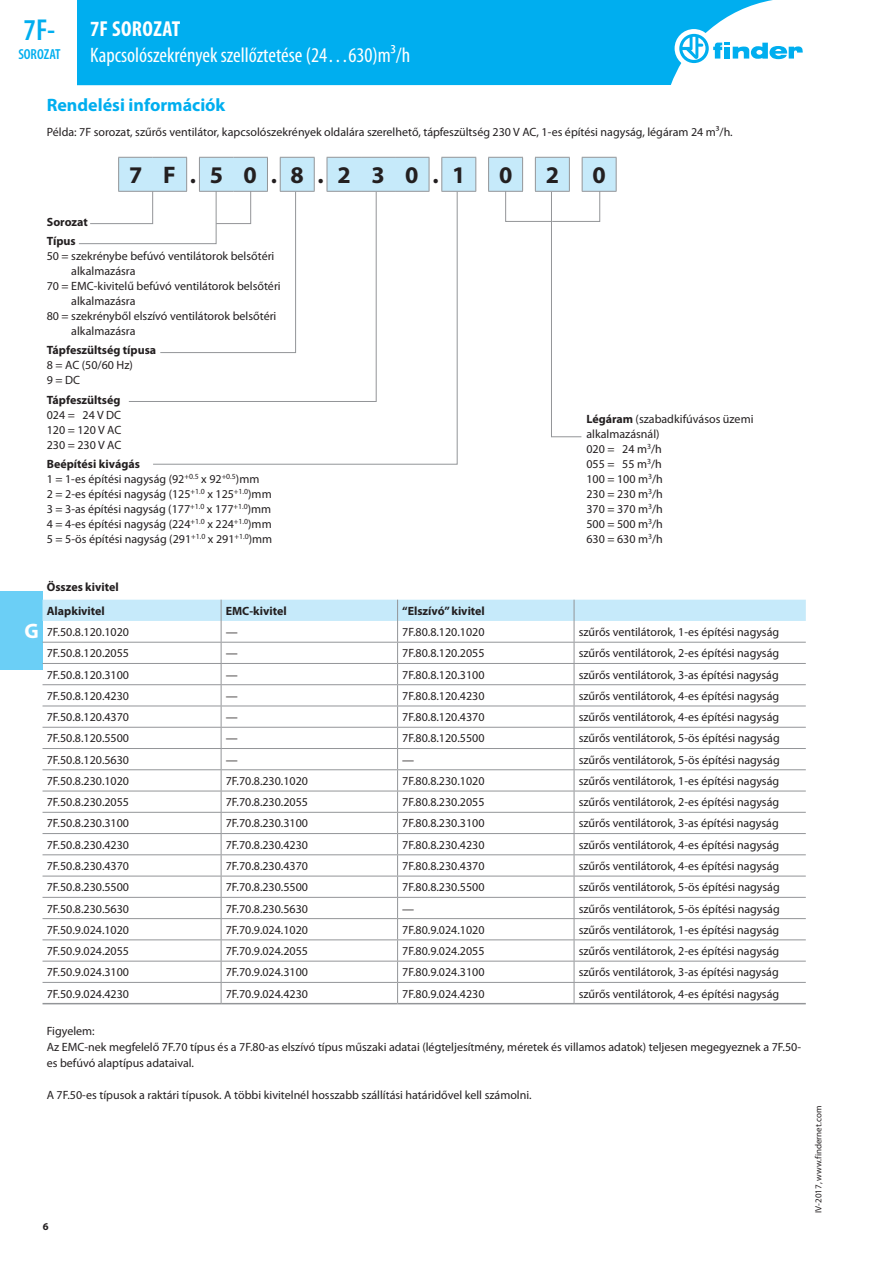
<style>
.page{position:relative;width:893px;height:1263px;background:#fff}
.page>*{position:absolute;margin:0;border:0;box-sizing:border-box;transform-origin:0 0}
.t1{font:600 condensed 30.3px "Myriad Pro";color:#00aeef}
.t2{font:700 24px "Myriad Pro";color:#231f20}
.t3{font:700 condensed 21.75px "Myriad Pro";letter-spacing:.02em;color:#fff}
.t4{font:condensed 21px "Myriad Pro";color:#fff}
.t5{font:700 21px "Myriad Pro";color:#fff}
.t6{font:700 18px "Myriad Pro";color:#00aeef}
.t7{font:600 condensed 14.55px "Myriad Pro";color:#00aeef}
.t8{font:12px/15px "Myriad Pro";color:#231f20}
.t9{font:700 12px/19.2px "Myriad Pro";color:#231f20}
.t10{font:700 10.5px "Myriad Pro";color:#231f20}
.t11{font:9px "Myriad Pro";color:#231f20}
.s1{font-weight:700}
</style>
<div class="page">
<div style="left:0;top:591px;width:43px;height:79px;background:#6bcff6"></div>
<div style="left:77px;top:0;width:696px;height:85px;background:#00aeef"></div>
<div style="left:675px;top:29px;width:38px;height:39px;background:#fff;border-radius:50%"></div>
<svg style="left:679px;top:34px;width:124px;height:29px"></svg>
<hr style="left:616px;top:158px;width:1px;height:33px;background:#939598">
<svg style="left:43px;top:600px;width:763px;height:403px"></svg>
<hr style="left:43px;top:1003px;width:178px;height:1px;background:#939598">
<hr style="left:221px;top:1003px;width:177px;height:1px;background:#939598">
<hr style="left:398px;top:1003px;width:176px;height:1px;background:#939598">
<hr style="left:574px;top:1003px;width:232px;height:1px;background:#939598">
<svg style="left:153px;top:437px;width:305px;height:28px"></svg>
<svg style="left:78px;top:157px;width:538px;height:280px"></svg>
<h1 class="t1" style="left:24px;top:13px;width:33px">7F-</h1>
<p class="t7" style="left:18px;top:47px;width:44px">SOROZAT</p>
<h3 class="t6" style="left:47px;top:93px;width:180px">Rendelési információk</h3>
<p class="t8" style="left:47px;top:124px;width:687px">Példa: 7F sorozat, szűrős ventilátor, kapcsolószekrények oldalára szerelhető, tápfeszültség 230 V AC, 1-es építési nagyság, légáram 24 m³/h.</p>
<h2 class="t2" style="left:129px;top:160px;width:338px">7 F.5 0.8.2 3 0.1</h2>
<h2 class="t2" style="left:499px;top:160px;width:15px">0</h2>
<h2 class="t2" style="left:546px;top:160px;width:15px">2</h2>
<h2 class="t2" style="left:593px;top:160px;width:15px">0</h2>
<p class="t9" style="left:47px;top:212px;width:43px">Sorozat<br>Típus</p>
<p class="t8" style="left:47px;top:248px;width:229px">50 = szekrénybe befúvó ventilátorok belsőtéri</p>
<p class="t8" style="left:71px;top:263px;width:66px">alkalmazásra</p>
<p class="t8" style="left:47px;top:278px;width:235px">70 = EMC-kivitelű befúvó ventilátorok belsőtéri</p>
<p class="t8" style="left:71px;top:293px;width:66px">alkalmazásra</p>
<p class="t8" style="left:47px;top:308px;width:231px">80 = szekrényből elszívó ventilátorok belsőtéri</p>
<p class="t8" style="left:71px;top:323px;width:66px">alkalmazásra</p>
<p class="t9" style="left:47px;top:340px;width:111px">Tápfeszültség típusa</p>
<p class="t8" style="left:47px;top:358px;width:88px">8 = AC (50/60 Hz)<br>9 = DC</p>
<p class="t9" style="left:47px;top:389px;width:75px">Tápfeszültség</p>
<p class="t8" style="left:47px;top:407px;width:76px;text-align:justify">024 = 24 V DC 120 = 120 V AC 230 = 230 V AC</p>
<p class="t8" style="left:47px;top:456px;width:227px"><span class="s1">Beépítési kivágás<br></span>1 = 1-es építési nagyság (92<sup>+0.5</sup> x 92<sup>+0.5</sup>)mm<br>2 = 2-es építési nagyság (125<sup>+1.0</sup> x 125<sup>+1.0</sup>)mm 3 = 3-as építési nagyság (177<sup>+1.0</sup> x 177<sup>+1.0</sup>)mm 4 = 4-es építési nagyság (224<sup>+1.0</sup> x 224<sup>+1.0</sup>)mm 5 = 5-ös építési nagyság (291<sup>+1.0</sup> x 291<sup>+1.0</sup>)mm</p>
<h3 class="t3" style="left:90px;top:16px;width:92px">7F SOROZAT</h3>
<h3 class="t4" style="left:90px;top:42px;width:322px">Kapcsolószekrények szellőztetése (24…630)m³/h</h3>
<p class="t8" style="left:586px;top:411px;width:169px"><span class="s1">Légáram</span> (szabadkifúvásos üzemi alkalmazásnál)<br>020 = 24 m<sup>3</sup>/h<br>055 = 55 m<sup>3</sup>/h<br>100 = 100 m<sup>3</sup>/h<br>230 = 230 m<sup>3</sup>/h<br>370 = 370 m<sup>3</sup>/h<br>500 = 500 m<sup>3</sup>/h<br>630 = 630 m<sup>3</sup>/h</p>
<h3 class="t5" style="left:24px;top:618px;width:16px">G</h3>
<p class="t9" style="left:47px;top:575px;width:74px;line-height:23.7px">Összes kivitel<br>Alapkivitel</p>
<p class="t9" style="left:226px;top:601px;width:63px">EMC-kivitel</p>
<p class="t9" style="left:402px;top:601px;width:84px">“Elszívó” kivitel</p>
<p class="t8" style="left:47px;top:624px;width:84px">7F.50.8.120.1020</p>
<p class="t8" style="left:226px;top:624px;width:13px">—</p>
<p class="t8" style="left:402px;top:624px;width:84px">7F.80.8.120.1020</p>
<p class="t8" style="left:579px;top:624px;width:202px">szűrős ventilátorok, 1-es építési nagyság</p>
<p class="t8" style="left:47px;top:646px;width:84px">7F.50.8.120.2055</p>
<p class="t8" style="left:226px;top:646px;width:13px">—</p>
<p class="t8" style="left:402px;top:646px;width:84px">7F.80.8.120.2055</p>
<p class="t8" style="left:579px;top:646px;width:202px">szűrős ventilátorok, 2-es építési nagyság</p>
<p class="t8" style="left:47px;top:667px;width:84px">7F.50.8.120.3100</p>
<p class="t8" style="left:226px;top:667px;width:13px">—</p>
<p class="t8" style="left:402px;top:667px;width:84px">7F.80.8.120.3100</p>
<p class="t8" style="left:579px;top:667px;width:202px">szűrős ventilátorok, 3-as építési nagyság</p>
<p class="t8" style="left:47px;top:688px;width:84px">7F.50.8.120.4230</p>
<p class="t8" style="left:226px;top:688px;width:13px">—</p>
<p class="t8" style="left:402px;top:688px;width:84px">7F.80.8.120.4230</p>
<p class="t8" style="left:579px;top:688px;width:202px">szűrős ventilátorok, 4-es építési nagyság</p>
<p class="t8" style="left:47px;top:709px;width:84px">7F.50.8.120.4370</p>
<p class="t8" style="left:226px;top:709px;width:13px">—</p>
<p class="t8" style="left:402px;top:709px;width:84px">7F.80.8.120.4370</p>
<p class="t8" style="left:579px;top:709px;width:202px">szűrős ventilátorok, 4-es építési nagyság</p>
<p class="t8" style="left:47px;top:731px;width:84px">7F.50.8.120.5500</p>
<p class="t8" style="left:226px;top:731px;width:13px">—</p>
<p class="t8" style="left:402px;top:731px;width:84px">7F.80.8.120.5500</p>
<p class="t8" style="left:579px;top:731px;width:203px">szűrős ventilátorok, 5-ös építési nagyság</p>
<p class="t8" style="left:47px;top:752px;width:84px">7F.50.8.120.5630</p>
<p class="t8" style="left:226px;top:752px;width:13px">—</p>
<p class="t8" style="left:402px;top:752px;width:13px">—</p>
<p class="t8" style="left:579px;top:752px;width:203px">szűrős ventilátorok, 5-ös építési nagyság</p>
<p class="t8" style="left:47px;top:773px;width:84px">7F.50.8.230.1020</p>
<p class="t8" style="left:226px;top:773px;width:84px">7F.70.8.230.1020</p>
<p class="t8" style="left:402px;top:773px;width:84px">7F.80.8.230.1020</p>
<p class="t8" style="left:579px;top:773px;width:202px">szűrős ventilátorok, 1-es építési nagyság</p>
<p class="t8" style="left:47px;top:794px;width:84px">7F.50.8.230.2055</p>
<p class="t8" style="left:226px;top:794px;width:84px">7F.70.8.230.2055</p>
<p class="t8" style="left:402px;top:794px;width:84px">7F.80.8.230.2055</p>
<p class="t8" style="left:579px;top:794px;width:202px">szűrős ventilátorok, 2-es építési nagyság</p>
<p class="t8" style="left:47px;top:816px;width:84px">7F.50.8.230.3100</p>
<p class="t8" style="left:226px;top:816px;width:84px">7F.70.8.230.3100</p>
<p class="t8" style="left:402px;top:816px;width:84px">7F.80.8.230.3100</p>
<p class="t8" style="left:579px;top:816px;width:202px">szűrős ventilátorok, 3-as építési nagyság</p>
<p class="t8" style="left:47px;top:837px;width:84px">7F.50.8.230.4230</p>
<p class="t8" style="left:226px;top:837px;width:84px">7F.70.8.230.4230</p>
<p class="t8" style="left:402px;top:837px;width:84px">7F.80.8.230.4230</p>
<p class="t8" style="left:579px;top:837px;width:202px">szűrős ventilátorok, 4-es építési nagyság</p>
<p class="t8" style="left:47px;top:858px;width:84px">7F.50.8.230.4370</p>
<p class="t8" style="left:226px;top:858px;width:84px">7F.70.8.230.4370</p>
<p class="t8" style="left:402px;top:858px;width:84px">7F.80.8.230.4370</p>
<p class="t8" style="left:579px;top:858px;width:202px">szűrős ventilátorok, 4-es építési nagyság</p>
<p class="t8" style="left:47px;top:879px;width:84px">7F.50.8.230.5500</p>
<p class="t8" style="left:226px;top:879px;width:84px">7F.70.8.230.5500</p>
<p class="t8" style="left:402px;top:879px;width:84px">7F.80.8.230.5500</p>
<p class="t8" style="left:579px;top:879px;width:203px">szűrős ventilátorok, 5-ös építési nagyság</p>
<p class="t8" style="left:47px;top:901px;width:84px">7F.50.8.230.5630</p>
<p class="t8" style="left:226px;top:901px;width:84px">7F.70.8.230.5630</p>
<p class="t8" style="left:402px;top:901px;width:13px">—</p>
<p class="t8" style="left:579px;top:901px;width:203px">szűrős ventilátorok, 5-ös építési nagyság</p>
<p class="t8" style="left:47px;top:922px;width:84px">7F.50.9.024.1020</p>
<p class="t8" style="left:226px;top:922px;width:84px">7F.70.9.024.1020</p>
<p class="t8" style="left:402px;top:922px;width:84px">7F.80.9.024.1020</p>
<p class="t8" style="left:579px;top:922px;width:202px">szűrős ventilátorok, 1-es építési nagyság</p>
<p class="t8" style="left:47px;top:943px;width:84px">7F.50.9.024.2055</p>
<p class="t8" style="left:226px;top:943px;width:84px">7F.70.9.024.2055</p>
<p class="t8" style="left:402px;top:943px;width:84px">7F.80.9.024.2055</p>
<p class="t8" style="left:579px;top:943px;width:202px">szűrős ventilátorok, 2-es építési nagyság</p>
<p class="t8" style="left:47px;top:965px;width:84px">7F.50.9.024.3100</p>
<p class="t8" style="left:226px;top:965px;width:84px">7F.70.9.024.3100</p>
<p class="t8" style="left:402px;top:965px;width:84px">7F.80.9.024.3100</p>
<p class="t8" style="left:579px;top:965px;width:202px">szűrős ventilátorok, 3-as építési nagyság</p>
<p class="t8" style="left:47px;top:986px;width:84px">7F.50.9.024.4230</p>
<p class="t8" style="left:226px;top:986px;width:84px">7F.70.9.024.4230</p>
<p class="t8" style="left:402px;top:986px;width:84px">7F.80.9.024.4230</p>
<p class="t8" style="left:579px;top:986px;width:202px">szűrős ventilátorok, 4-es építési nagyság</p>
<p class="t8" style="left:47px;top:1022px;width:756px;line-height:16.2px">Figyelem:<br>Az EMC-nek megfelelő 7F.70 típus és a 7F.80-as elszívó típus műszaki adatai (légteljesítmény, méretek és villamos adatok) teljesen megegyeznek a 7F.50- es befúvó alaptípus adataival.</p>
<p class="t8" style="left:47px;top:1087px;width:486px">A 7F.50-es típusok a raktári típusok. A többi kivitelnél hosszabb szállítási határidővel kell számolni.</p>
<p class="t10" style="left:43px;top:1219px;width:7px">6</p>
<p class="t11" style="left:813px;top:1213px;width:108px;rotate:-90deg">IV-2017, www.findernet.com</p>
</div>
